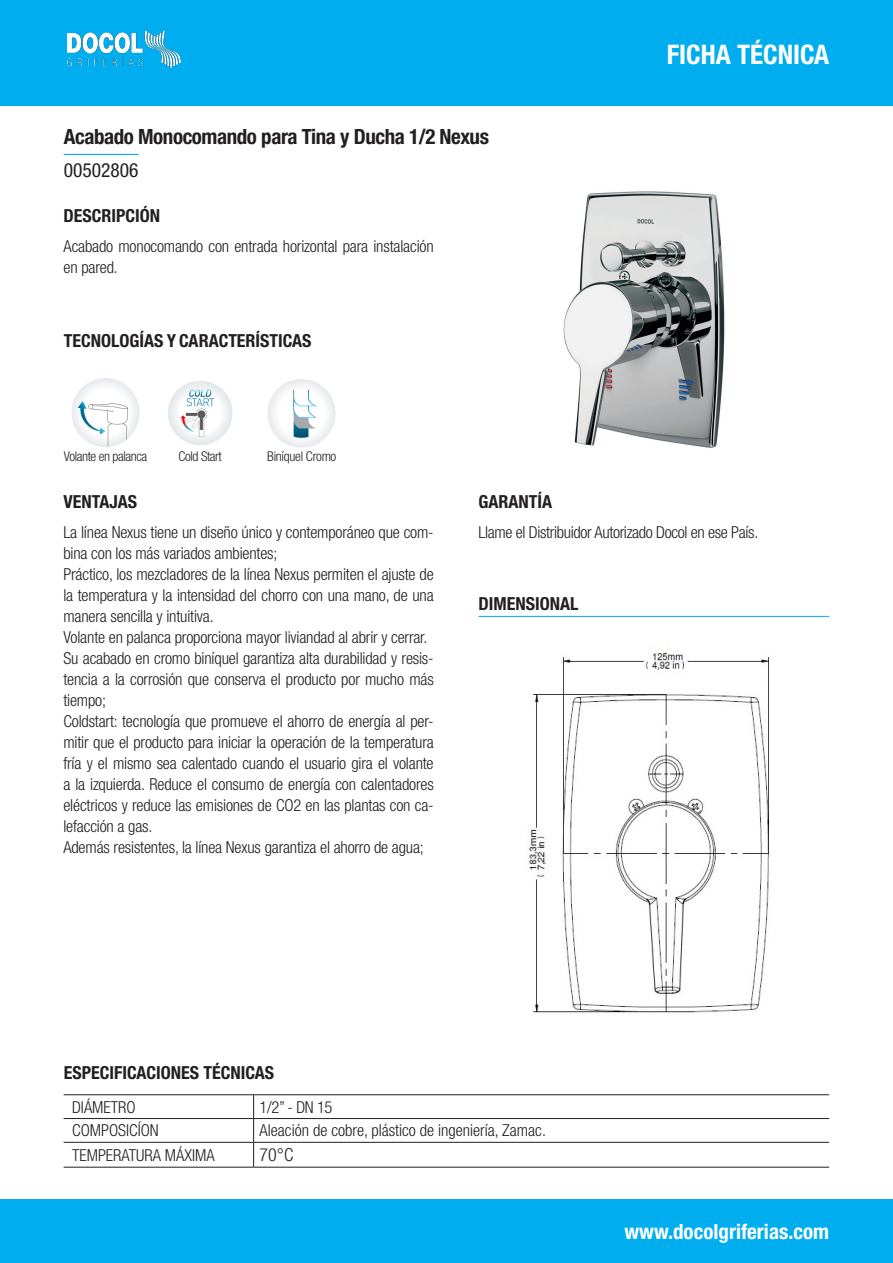
<style>
.page{position:relative;width:893px;height:1263px;background:#fff}
.page>*{position:absolute;margin:0;border:0;box-sizing:border-box;transform-origin:0 0}
.t1{font:700 condensed 27px "Helvetica Neue LT Pro";color:#fff}
.t2{font:700 condensed 21px "Helvetica Neue LT Pro";letter-spacing:-.02em;color:#231f20}
.t3{font:700 condensed 21px "Helvetica Neue LT Pro";color:#fff}
.t4{font:condensed 19.5px "Helvetica Neue LT Std";color:#231f20}
.t5{font:700 condensed 18px "Helvetica Neue LT Pro";color:#231f20}
.t6{font:300 condensed 18px "Helvetica Neue LT Std";color:#231f20}
.t7{font:300 condensed 16.5px/21px "Helvetica Neue LT Std";letter-spacing:-.01em;color:#231f20;text-align:justify}
.t8{font:300 condensed 13.5px "Helvetica Neue LT Std";letter-spacing:-.03em;color:#231f20}
</style>
<div class="page">
<hr style="left:64px;top:154px;width:75px;height:1px;background:#00aeef">
<hr style="left:64px;top:1094px;width:190px;height:1px;background:#231f20">
<hr style="left:254px;top:1094px;width:575px;height:1px;background:#231f20">
<hr style="left:64px;top:1118px;width:190px;height:1px;background:#231f20">
<hr style="left:254px;top:1118px;width:575px;height:1px;background:#231f20">
<hr style="left:64px;top:1142px;width:190px;height:1px;background:#231f20">
<hr style="left:254px;top:1142px;width:575px;height:1px;background:#231f20">
<svg style="left:253px;top:1095px;width:1px;height:72px"></svg>
<hr style="left:64px;top:1167px;width:190px;height:1px;background:#231f20">
<hr style="left:254px;top:1167px;width:575px;height:1px;background:#231f20">
<img style="left:563px;top:191px;width:162px;height:257px">
<img style="left:267px;top:380px;width:69px;height:67px">
<img style="left:72px;top:379px;width:68px;height:67px">
<img style="left:168px;top:381px;width:65px;height:64px">
<hr style="left:478px;top:616px;width:351px;height:1px;background:#00aeef">
<img style="left:527px;top:651px;width:243px;height:362px">
<div style="left:0;top:0;width:893px;height:105px;background:#00aeef"></div>
<img style="left:66px;top:30px;width:116px;height:38px">
<div style="left:0;top:1199px;width:893px;height:64px;background:#00aeef"></div>
<p class="t2" style="left:64px;top:124px;width:427px">Acabado Monocomando para Tina y Ducha 1/2 Nexus</p>
<p class="t4" style="left:64px;top:159px;width:76px">00502806</p>
<p class="t5" style="left:64px;top:205px;width:98px">DESCRIPCIÓN</p>
<p class="t7" style="left:64px;top:235px;width:372px">Acabado monocomando con entrada horizontal para instalación en pared.</p>
<p class="t5" style="left:64px;top:329px;width:249px">TECNOLOGÍAS Y CARACTERÍSTICAS</p>
<p class="t8" style="left:64px;top:448px;width:85px">Volante en palanca</p>
<p class="t8" style="left:179px;top:448px;width:45px">Cold Start</p>
<p class="t8" style="left:267px;top:448px;width:71px">Biníquel Cromo</p>
<h1 class="t1" style="left:667px;top:38px;width:164px">FICHA TÉCNICA</h1>
<p class="t5" style="left:63px;top:490px;width:75px">VENTAJAS</p>
<p class="t7" style="left:63px;top:521px;width:372px">La línea Nexus tiene un diseño único y contemporáneo que com&shy;bina con los más variados ambientes;</p>
<p class="t7" style="left:63px;top:563px;width:372px">Práctico, los mezcladores de la línea Nexus permiten el ajuste de la temperatura y la intensidad del chorro con una mano, de una manera sencilla y intuitiva.</p>
<p class="t7" style="left:63px;top:626px;width:366px">Volante en palanca proporciona mayor liviandad al abrir y cerrar.</p>
<p class="t7" style="left:63px;top:647px;width:372px">Su acabado en cromo biníquel garantiza alta durabilidad y resis&shy;tencia a la corrosión que conserva el producto por mucho más tiempo;</p>
<p class="t7" style="left:63px;top:710px;width:372px">Coldstart: tecnología que promueve el ahorro de energía al per&shy;mitir que el producto para iniciar la operación de la temperatura fría y el mismo sea calentado cuando el usuario gira el volante a la izquierda. Reduce el consumo de energía con calentadores eléctricos y reduce las emisiones de CO2 en las plantas con ca&shy;lefacción a gas.</p>
<p class="t7" style="left:63px;top:836px;width:362px">Además resistentes, la línea Nexus garantiza el ahorro de agua;</p>
<p class="t5" style="left:478px;top:490px;width:75px">GARANTÍA</p>
<p class="t7" style="left:478px;top:521px;width:281px">Llame el Distribuidor Autorizado Docol en ese País.</p>
<p class="t5" style="left:478px;top:593px;width:101px">DIMENSIONAL</p>
<p class="t5" style="left:64px;top:1061px;width:212px">ESPECIFICACIONES TÉCNICAS</p>
<p class="t7" style="left:72px;top:1096px;width:65px">DIÁMETRO</p>
<p class="t7" style="left:260px;top:1096px;width:74px">1/2” - DN 15</p>
<p class="t7" style="left:72px;top:1120px;width:88px">COMPOSICÍON</p>
<p class="t7" style="left:260px;top:1120px;width:288px">Aleación de cobre, plástico de ingeniería, Zamac.</p>
<p class="t7" style="left:72px;top:1144px;width:144px">TEMPERATURA MÁXIMA</p>
<p class="t6" style="left:260px;top:1144px;width:35px">70°C</p>
<p class="t3" style="left:624px;top:1218px;width:206px">www.docolgriferias.com</p>
</div>
